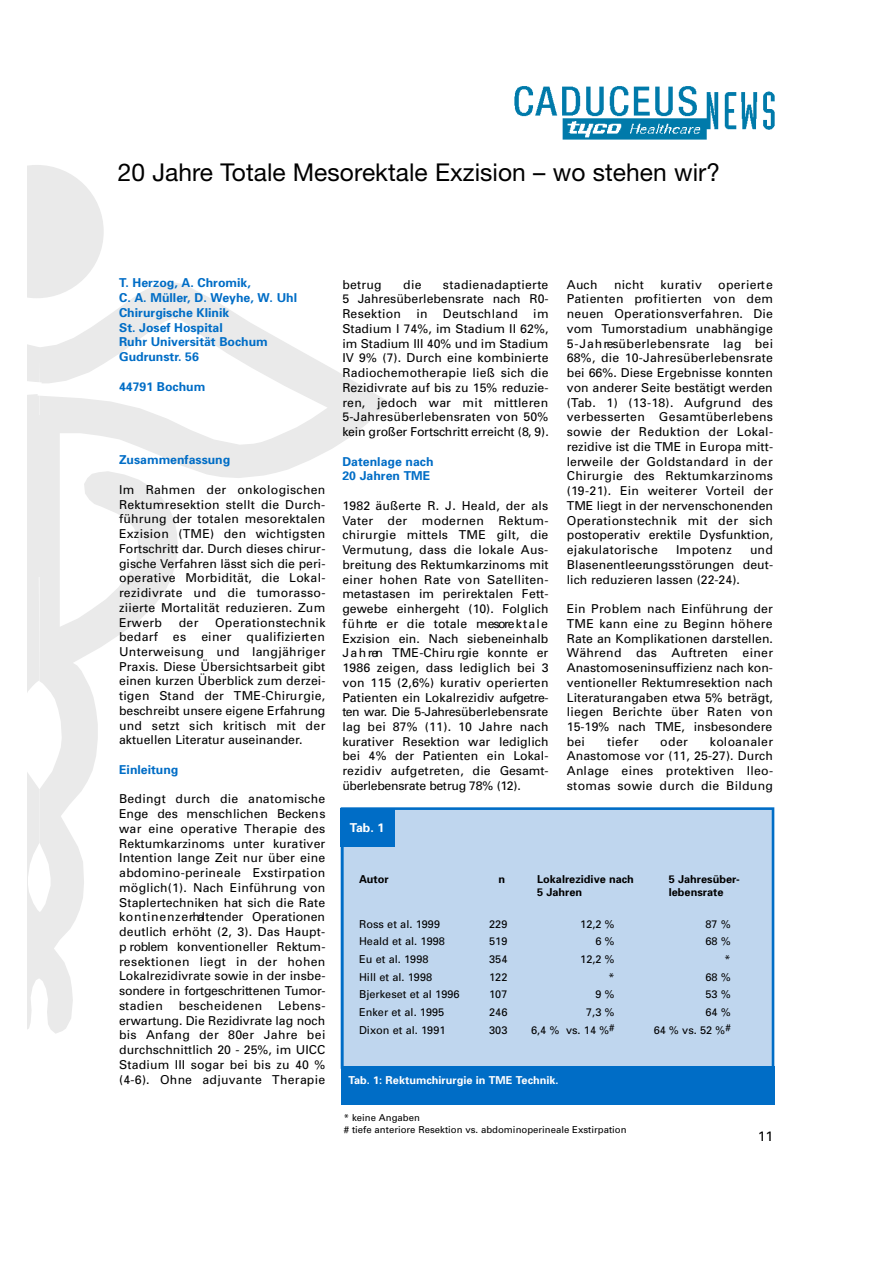
<style>
.page{position:relative;width:893px;height:1263px;background:#fff}
.page>*{position:absolute;margin:0;border:0;box-sizing:border-box;transform-origin:0 0}
.t1{font:24.6px "Helvetica Neue";color:#000}
.t2{font:13.65px "Univers";color:#000}
.t3{font:12.3px/14.7px "Univers";letter-spacing:.01em;color:#000;text-align:justify}
.t4{font:700 12.3px/14.7px "Univers";color:#006dc6}
.t5{font:12.3px "Univers";letter-spacing:.03em;color:#000}
.t6{font:700 12.3px "Univers";color:#fff}
.t7{font:10.95px "Univers";color:#000}
.t8{font:700 10.95px "Univers";color:#000}
.t9{font:700 10.95px "Univers";color:#fff}
.t10{font:9.6px/11.4px "Univers";color:#000}
</style>
<div class="page">
<svg style="left:54px;top:366px;width:336px;height:668px"></svg>
<svg style="left:27px;top:165px;width:300px;height:867px"></svg>
<img style="left:514px;top:86px;width:261px;height:54px">
<div style="left:116px;top:162px;width:660px;height:96px;background:#fff"></div>
<div style="left:341px;top:807px;width:433px;height:259px;background:#bfd6ee"></div>
<div style="left:341px;top:1066px;width:433px;height:39px;background:#006dc6"></div>
<div style="left:341px;top:809px;width:54px;height:38px;background:#006dc6"></div>
<h1 class="t1" style="left:118px;top:164px;width:603px">20 Jahre Totale Mesorektale Exzision – wo stehen wir?</h1>
<p class="t4" style="left:119px;top:277px;width:179px">T. Herzog, A. Chromik,<br>C. A. Müller, D. Weyhe, W. Uhl<br>Chirurgische Klinik<br>St. Josef Hospital<br>Ruhr Universität Bochum<br>Gudrunstr. 56</p>
<p class="t4" style="left:119px;top:380px;width:88px">44791 Bochum</p>
<p class="t4" style="left:119px;top:454px;width:113px">Zusammenfassung</p>
<p class="t3" style="left:119px;top:483px;width:208px">Im Rahmen der onkologischen Rektumresektion stellt die Durch&shy;führung der totalen mesorektalen Exzision (TME) den wichtigsten Fortschritt dar. Durch dieses chirur&shy;gische Verfahren lässt sich die peri&shy;operative Morbidität, die Lokal&shy;rezidivrate und die tumorasso&shy;ziierte Mortalität reduzieren. Zum E rwerb</p>
<p class="t3" style="left:119px;top:616px;width:208px;text-indent:96px">Operationstechnik b e d a rf es einer qualifiziert e n U n te rweisung und langjähriger Praxis. Diese Übersichtsarbeit gibt einen kurzen Überblick zum derzei&shy;tigen Stand der TME-Chiru rg ie , beschreibt unsere eigene Erfahrung und setzt sich kritisch mit der aktuellen Literatur auseinander.</p>
<p class="t4" style="left:119px;top:763px;width:61px">Einleitung</p>
<p class="t3" style="left:119px;top:793px;width:208px">Bedingt durch die anatomische Enge des menschlichen Beckens war eine operative Therapie des R e k tu m k a rzinoms unter kurativer Intention lange Zeit nur über eine abdomino-perineale Exstirpation möglich(1). Nach Einführung von Staplertechniken hat sich die Rate k o n t in e n z e rhaltender Operationen deutlich erhöht (2, 3). Das Haupt&shy;p roblem konventioneller Rektum&shy;resektionen liegt in der hohen Lokalrezidivrate sowie in der insbe&shy;s o n d e re in fortgeschrittenen Tu m o r&shy;stadien</p>
<p class="t3" style="left:179px;top:616px;width:21px">der</p>
<p class="t3" style="left:119px;top:999px;width:208px;text-indent:159px">Lebens&shy;erwartung. Die Rezidivrate lag noch bis Anfang der 80er Jahre bei durchschnittlich 20 - 25%, im UICC Stadium III sogar bei bis zu 40 % (4-6). Ohne adjuvante Therapie</p>
<p class="t5" style="left:179px;top:1001px;width:85px">bescheidenen</p>
<p class="t3" style="left:342px;top:278px;width:208px;text-indent:101px">stadienadaptierte 5 Jahresüberlebensrate nach R0- Resektion</p>
<p class="t3" style="left:342px;top:278px;width:41px">b e trug</p>
<p class="t3" style="left:403px;top:278px;width:20px">die</p>
<p class="t3" style="left:342px;top:308px;width:208px;text-indent:101px">Deutschland im Stadium I 74%, im Stadium II 62%, im Stadium III 40% und im Stadium IV 9% (7). Durch eine kombinierte Radiochemotherapie ließ sich die Rezidivrate auf bis zu 15% reduzie&shy;ren, jedoch war mit mittleren 5-Jahresüberlebensraten von 50% kein großer Fortschritt erreicht (8, 9).</p>
<p class="t4" style="left:342px;top:455px;width:93px">Datenlage nach<br>20 Jahren TME</p>
<p class="t3" style="left:342px;top:499px;width:208px">1982 äußerte R. J. Heald, der als Vater der modernen Rektum&shy;c h iru rgie mittels TME gilt, die Vermutung, dass die lokale Aus&shy;breitung des Rektumkarzinoms mit einer hohen Rate von Satelliten&shy;metastasen im perirektalen Fett&shy;gewebe einhergeht (10). Folglich f ü h rte er die totale mesore k t a l e Exzision ein. Nach siebeneinhalb J a h ren TME-Chiru rgie konnte er 1986 zeigen, dass lediglich bei 3 von 115 (2,6%) kurativ operierten Patienten ein Lokalrezidiv aufgetre&shy;ten war. Die 5-Jahre süberlebensrate lag bei 87% (11). 10 Jahre nach kurativer Resektion war lediglich bei 4% der Patienten ein Lokal&shy;rezidiv aufgetreten, die G e s a m t&shy;überlebensrate betrug 78% (12).</p>
<p class="t3" style="left:416px;top:308px;width:13px">in</p>
<p class="t6" style="left:350px;top:823px;width:36px">Tab. 1</p>
<p class="t3" style="left:567px;top:278px;width:32px">Auch</p>
<p class="t3" style="left:614px;top:278px;width:31px">nicht</p>
<p class="t3" style="left:660px;top:278px;width:43px">kurativ</p>
<p class="t3" style="left:567px;top:278px;width:208px;text-indent:151px">operiert e Patienten pro fitie rten von dem neuen Operationsverfa h ren. Die vom Tumorstadium unabhängige 5 - J a h resüberlebensrate lag bei 68%, die 10-Jahresüberlebensrate bei 66%. Diese Ergebnisse konnten von anderer Seite bestätigt werden (Tab. 1) (13-18). Aufgrund des v e r b e s s e rten Gesamtüberlebens sowie der Reduktion der Lokal&shy;rezidive ist die TME in Europa mitt&shy;lerweile der Goldstandard in der C h iru rgie des Rektumkarz in o m s (19-21). Ein weiterer Vo rteil der TME liegt in der nervenschonenden Operationstechnik mit der sich postoperativ erektile Dysfunktion, ejakulatorische</p>
<p class="t3" style="left:567px;top:543px;width:208px;text-indent:183px">und B la s e n e n tle e ru n g s s tö rungen deut&shy;lich reduzieren lassen (22-24).</p>
<p class="t3" style="left:567px;top:602px;width:208px">Ein Problem nach Einführung der TME kann eine zu Beginn höhere Rate an Komplikationen darstellen.<br>W ä h rend das Auftreten einer Anastomoseninsuffizienz nach kon&shy;ventioneller Rektumresektion nach Literaturangaben etwa 5% beträgt, liegen Berichte über Raten von 15-19% nach TME, insbesondere bei</p>
<p class="t5" style="left:676px;top:545px;width:57px">Impotenz</p>
<p class="t3" style="left:607px;top:735px;width:33px">tiefer</p>
<p class="t3" style="left:660px;top:735px;width:29px">oder</p>
<p class="t3" style="left:567px;top:735px;width:208px;text-indent:143px">koloanaler Anastomose vor (11, 25-27). Durch Anlage eines protektiven Ileo&shy;stomas sowie durch die Bildung</p>
<p class="t8" style="left:359px;top:875px;width:31px">Autor</p>
<p class="t8" style="left:498px;top:875px;width:8px">n</p>
<p class="t8" style="left:537px;top:875px;width:98px">Lokalrezidive nach</p>
<p class="t8" style="left:668px;top:875px;width:72px">5 Jahresüber-</p>
<p class="t8" style="left:537px;top:889px;width:47px">5 Jahren</p>
<p class="t8" style="left:668px;top:889px;width:56px">lebensrate</p>
<p class="t7" style="left:359px;top:920px;width:82px">Ross et al. 1999</p>
<p class="t7" style="left:489px;top:920px;width:20px">229</p>
<p class="t7" style="left:580px;top:920px;width:36px">12,2 %</p>
<p class="t7" style="left:705px;top:920px;width:27px">87 %</p>
<p class="t7" style="left:359px;top:937px;width:87px">Heald et al. 1998</p>
<p class="t7" style="left:489px;top:937px;width:20px">519</p>
<p class="t7" style="left:595px;top:937px;width:21px">6 %</p>
<p class="t7" style="left:705px;top:937px;width:27px">68 %</p>
<p class="t7" style="left:359px;top:955px;width:71px">Eu et al. 1998</p>
<p class="t7" style="left:489px;top:955px;width:20px">354</p>
<p class="t7" style="left:580px;top:955px;width:36px">12,2 %</p>
<p class="t7" style="left:724px;top:955px;width:8px">*</p>
<p class="t7" style="left:359px;top:973px;width:75px">Hill et al. 1998</p>
<p class="t7" style="left:489px;top:973px;width:20px">122</p>
<p class="t7" style="left:608px;top:973px;width:8px">*</p>
<p class="t7" style="left:705px;top:973px;width:27px">68 %</p>
<p class="t7" style="left:359px;top:990px;width:102px">Bjerkeset et al 1996</p>
<p class="t7" style="left:489px;top:990px;width:20px">107</p>
<p class="t7" style="left:595px;top:990px;width:21px">9 %</p>
<p class="t7" style="left:705px;top:990px;width:27px">53 %</p>
<p class="t7" style="left:359px;top:1008px;width:87px">Enker et al. 1995</p>
<p class="t7" style="left:489px;top:1008px;width:20px">246</p>
<p class="t7" style="left:586px;top:1008px;width:30px">7,3 %</p>
<p class="t7" style="left:705px;top:1008px;width:27px">64 %</p>
<p class="t7" style="left:359px;top:1026px;width:88px">Dixon et al. 1991</p>
<p class="t7" style="left:489px;top:1026px;width:20px">303</p>
<p class="t7" style="left:531px;top:1026px;width:85px">6,4 % vs. 14 %<sup>#</sup></p>
<p class="t7" style="left:653px;top:1026px;width:79px">64 % vs. 52 %<sup>#</sup></p>
<p class="t9" style="left:348px;top:1076px;width:211px">Tab. 1: Rektumchirurgie in TME Technik.</p>
<p class="t10" style="left:344px;top:1113px;width:284px">* keine Angaben<br># tiefe anteriore Resektion vs. abdominoperineale Exstirpation</p>
<p class="t2" style="left:758px;top:1131px;width:17px">11</p>
</div>
